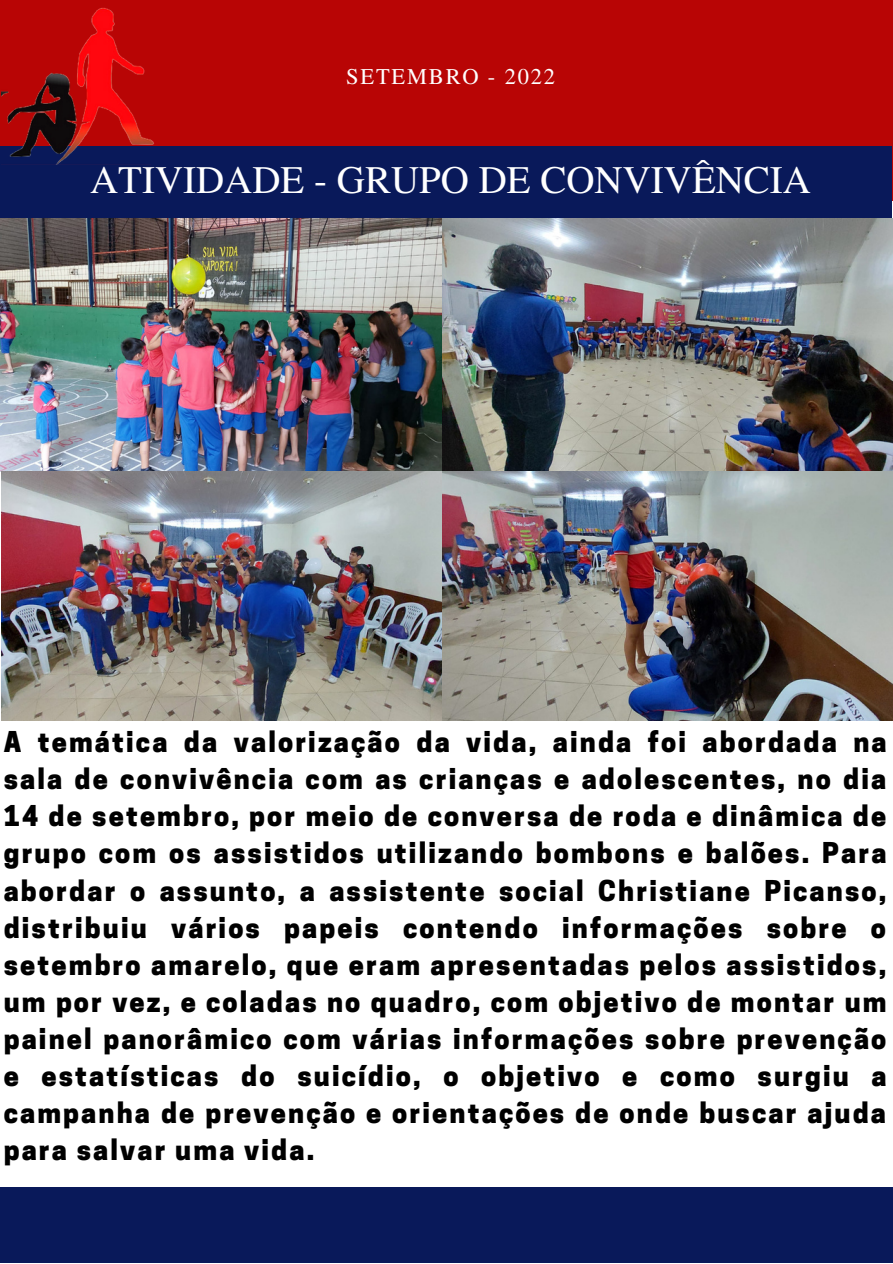
<style>
.page{position:relative;width:893px;height:1264px;background:#fff}
.page>*{position:absolute;margin:0;border:0;box-sizing:border-box;transform-origin:0 0}
.t1{font:39px "Te X Gyre Termes";color:#fff}
.t2{font:800 27px/37px "Cooper Hewitt";letter-spacing:.08em;color:#000;text-align:justify}
.t3{font:22.5px "Te X Gyre Termes";letter-spacing:.08em;color:#fff}
</style>
<div class="page">
<div style="left:0;top:0;width:892px;height:200px;background:#b80505"></div>
<div style="left:0;top:146px;width:891px;height:72px;background:#09195a"></div>
<img style="left:1px;top:8px;width:153px;height:157px">
<div style="left:0;top:1187px;width:892px;height:75px;background:#09195a"></div>
<img style="left:0;top:218px;width:892px;height:502px">
<p class="t3" style="left:346px;top:60px;width:210px">SETEMBRO - 2022</p>
<h1 class="t1" style="left:90px;top:152px;width:722px">ATIVIDADE - GRUPO DE CONVIVÊNCIA</h1>
<p class="t2" style="left:4px;top:727px;width:884px">A temática da valorização da vida, ainda foi abordada na sala de convivência com as crianças e adolescentes, no dia 14 de setembro, por meio de conversa de roda e dinâmica de grupo com os assistidos utilizando bombons e balões. Para abordar o assunto, a assistente social Christiane Picanso, distribuiu vários papeis contendo informações sobre o setembro amarelo, que eram apresentadas pelos assistidos, um por vez, e coladas no quadro, com objetivo de montar um painel panorâmico com várias informações sobre prevenção e estatísticas do suicídio, o objetivo e como surgiu a campanha de prevenção e orientações de onde buscar ajuda para salvar uma vida.</p>
</div>
